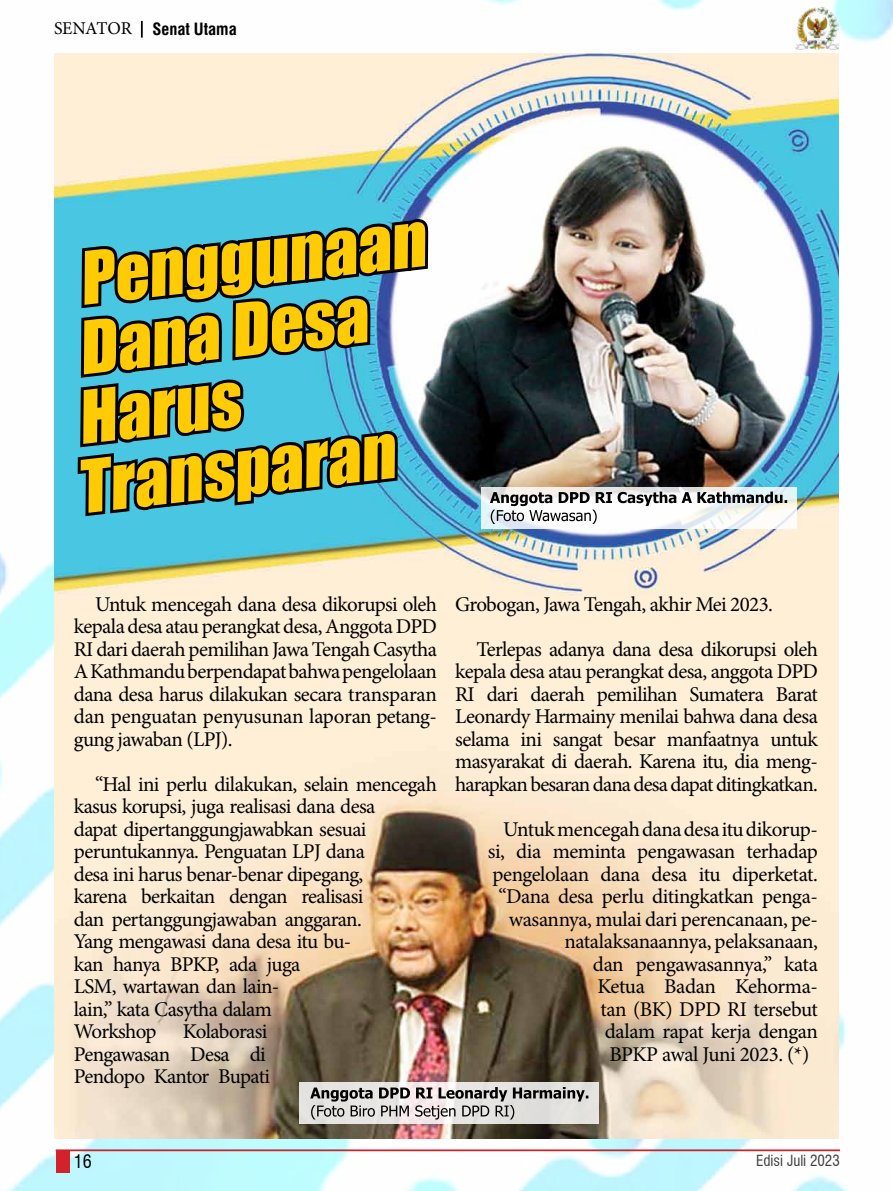
<style>
.page{position:relative;width:893px;height:1191px;background:#fff}
.page>*{position:absolute;margin:0;border:0;box-sizing:border-box;transform-origin:0 0}
.t1{font:67.5px/69.2px "Impact";color:#ffcb05}
.t2{font:21px/22.5px "Minion Pro";letter-spacing:-.03em;color:#000;text-align:justify}
.t3{font:condensed 18px "Swiss 721 BT";color:#000}
.t4{font:700 condensed 16.5px "Swiss 721 BT";color:#000}
.t5{font:condensed 15px "Swiss 721 BT";color:#000}
.s1{font-family:"Minion Pro";font-weight:400;font-stretch:normal;font-size:18px}
</style>
<div class="page">
<img style="left:0;top:0;width:893px;height:1191px">
<img style="left:54px;top:53px;width:785px;height:1085px">
<hr style="left:56px;top:1149px;width:784px;height:2px;background:#d2232a">
<div style="left:56px;top:1150px;width:13px;height:23px;background:#d2232a"></div>
<svg style="left:141px;top:21px;width:2px;height:17px"></svg>
<img style="left:796px;top:8px;width:43px;height:42px">
<svg style="left:74px;top:212px;width:357px;height:308px;background:#387f92"></svg>
<svg style="left:299px;top:1082px;width:300px;height:42px;background:#e6e3e1"></svg>
<svg style="left:310px;top:1087px;width:278px;height:32px;background:#b0aeac"></svg>
<svg style="left:481px;top:487px;width:315px;height:41px"></svg>
<svg style="left:490px;top:491px;width:297px;height:33px"></svg>
<p class="t4" style="left:54px;top:19px;width:184px"><span class="s1">SENATOR</span> Senat Utama</p>
<h1 class="t1" style="left:52px;top:244px;width:373px;text-indent:24px;rotate:-6deg">Penggunaan<br>Dana Desa<br>Harus<br>Transparan</h1>
<p class="t2" style="left:74px;top:593px;width:365px;text-indent:21px">Untuk mencegah dana desa dikorupsi oleh kepala desa atau perangkat desa, Anggota DPD RI dari daerah pemilihan Jawa Tengah Casytha A Kathmandu berpendapat bahwa pengelolaan dana desa harus dilakukan secara transparan dan penguatan penyusunan laporan petang&shy;gung jawaban (LPJ).</p>
<p class="t2" style="left:74px;top:773px;width:364px;text-align:left;text-indent:21px">“Hal ini perlu dilakukan, selain mencegah kasus korupsi, juga realisasi dana desa<br>dapat dipertanggungjawabkan sesuai peruntukannya. Penguatan LPJ dana<br>desa ini harus benar-benar dipegang,<br>karena berkaitan dengan realisasi<br>dan pertanggungjawaban anggaran.<br>Yang mengawasi dana desa itu bu-<br>kan hanya BPKP, ada juga<br>LSM, wartawan dan lain-<br>lain,” kata Casytha dalam<br>Workshop Kolaborasi<br>Pengawasan Desa di<br>Pendopo Kantor Bupati</p>
<p class="t2" style="left:476px;top:581px;width:343px;line-height:45px;text-indent:-21px">Grobogan, Jawa Tengah, akhir Mei 2023.<br>Terlepas adanya dana desa dikorupsi oleh</p>
<p class="t2" style="left:455px;top:660px;width:364px">kepala desa atau perangkat desa, anggota DPD RI dari daerah pemilihan Sumatera Barat Leonardy Harmainy menilai bahwa dana desa selama ini sangat besar manfaatnya untuk masyarakat di daerah. Karena itu, dia meng&shy;harapkan besaran dana desa dapat ditingkatkan.</p>
<p class="t2" style="left:503px;top:817px;width:316px">Untuk mencegah dana desa itu dikorup-</p>
<p class="t2" style="left:488px;top:840px;width:331px">si, dia meminta pengawasan terhadap</p>
<p class="t2" style="left:492px;top:862px;width:327px">pengelolaan dana desa itu diperketat.</p>
<p class="t2" style="left:498px;top:885px;width:321px">“Dana desa perlu ditingkatkan penga-</p>
<p class="t2" style="left:509px;top:907px;width:311px">wasannya, mulai dari perencanaan, pe-</p>
<p class="t2" style="left:564px;top:930px;width:255px">natalaksanaannya, pelaksanaan,</p>
<p class="t2" style="left:593px;top:952px;width:226px">dan pengawasannya,” kata</p>
<p class="t2" style="left:597px;top:975px;width:222px">Ketua Badan Kehorma-</p>
<p class="t2" style="left:600px;top:997px;width:219px">tan (BK) DPD RI tersebut</p>
<p class="t2" style="left:605px;top:1020px;width:214px">dalam rapat kerja dengan</p>
<p class="t2" style="left:609px;top:1042px;width:201px">BPKP awal Juni 2023. (*)</p>
<p class="t3" style="left:74px;top:1151px;width:19px">16</p>
<p class="t5" style="left:756px;top:1151px;width:85px">Edisi Juli 2023</p>
</div>
